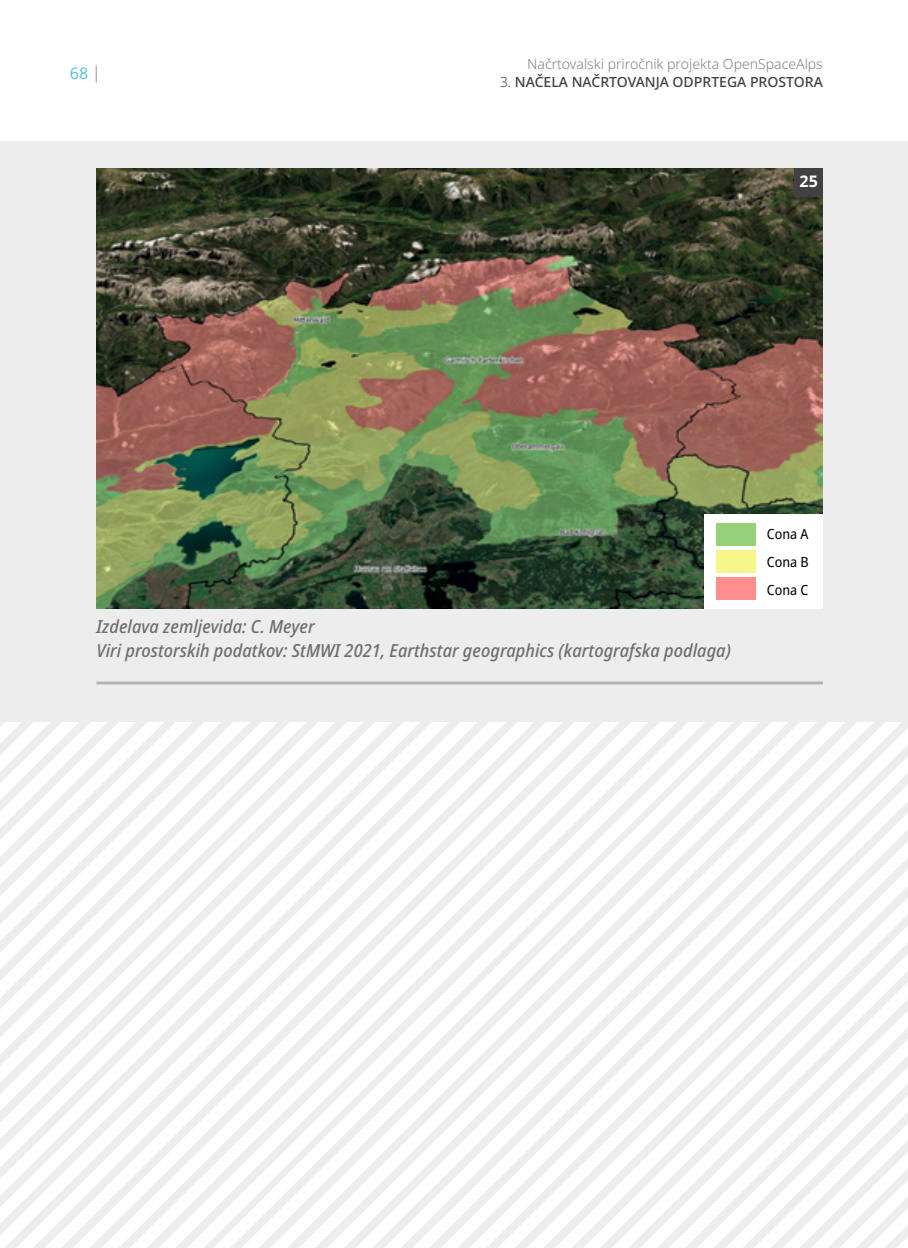
<style>
.page{position:relative;width:908px;height:1248px;background:#fff}
.page>*{position:absolute;margin:0;border:0;box-sizing:border-box;transform-origin:0 0}
.t1{font:italic 500 semi-condensed 18px/24px "Noto Sans";letter-spacing:.005em;color:#6d6e71}
.t2{font:16px "Noto Sans";color:#5ec7d0}
.t3{font:700 16px "Noto Sans";color:#fff}
.t4{font:300 14px "Noto Sans";color:#808285}
.t5{font:500 14px "Noto Sans";color:#414042}
.t6{font:semi-condensed 14px/28px "Noto Sans";color:#000;text-align:justify}
.s1{font-weight:300}
</style>
<div class="page">
<div style="left:0;top:142px;width:907px;height:1105px;background:#ededee"></div>
<svg style="left:96px;top:65px;width:1px;height:17px"></svg>
<hr style="left:96px;top:681px;width:726px;height:3px;background:#b1b4b6">
<img style="left:96px;top:168px;width:726px;height:440px">
<svg style="left:2px;top:722px;width:29px;height:525px"></svg>
<svg style="left:31px;top:722px;width:28px;height:525px"></svg>
<svg style="left:59px;top:722px;width:29px;height:525px"></svg>
<svg style="left:88px;top:722px;width:28px;height:525px"></svg>
<svg style="left:116px;top:722px;width:29px;height:525px"></svg>
<svg style="left:145px;top:722px;width:28px;height:525px"></svg>
<svg style="left:173px;top:722px;width:29px;height:525px"></svg>
<svg style="left:202px;top:722px;width:28px;height:525px"></svg>
<svg style="left:230px;top:722px;width:28px;height:525px"></svg>
<svg style="left:258px;top:722px;width:29px;height:525px"></svg>
<svg style="left:287px;top:722px;width:28px;height:525px"></svg>
<svg style="left:315px;top:722px;width:29px;height:525px"></svg>
<svg style="left:344px;top:722px;width:28px;height:525px"></svg>
<svg style="left:372px;top:722px;width:29px;height:525px"></svg>
<svg style="left:401px;top:722px;width:28px;height:525px"></svg>
<svg style="left:429px;top:722px;width:28px;height:525px"></svg>
<svg style="left:457px;top:722px;width:29px;height:525px"></svg>
<svg style="left:486px;top:722px;width:28px;height:525px"></svg>
<svg style="left:514px;top:722px;width:29px;height:525px"></svg>
<svg style="left:543px;top:722px;width:28px;height:525px"></svg>
<svg style="left:571px;top:722px;width:29px;height:525px"></svg>
<svg style="left:600px;top:722px;width:28px;height:525px"></svg>
<svg style="left:628px;top:722px;width:28px;height:525px"></svg>
<svg style="left:656px;top:722px;width:29px;height:525px"></svg>
<svg style="left:685px;top:722px;width:28px;height:525px"></svg>
<svg style="left:713px;top:722px;width:29px;height:525px"></svg>
<svg style="left:742px;top:722px;width:28px;height:525px"></svg>
<svg style="left:770px;top:722px;width:29px;height:525px"></svg>
<svg style="left:799px;top:722px;width:28px;height:525px"></svg>
<svg style="left:827px;top:722px;width:80px;height:525px"></svg>
<div style="left:794px;top:168px;width:28px;height:29px;background:#414042"></div>
<div style="left:704px;top:514px;width:118px;height:94px;background:#fff"></div>
<div style="left:715px;top:523px;width:40px;height:22px;background:#97d17a"></div>
<div style="left:715px;top:550px;width:40px;height:23px;background:#f6f68a"></div>
<div style="left:715px;top:577px;width:40px;height:23px;background:#ff8e8e"></div>
<p class="t2" style="left:70px;top:62px;width:20px">68</p>
<p class="t4" style="left:527px;top:54px;width:297px">Načrtovalski priročnik projekta OpenSpaceAlps</p>
<p class="t5" style="left:500px;top:72px;width:324px"><span class="s1">3.</span> NAČELA NAČRTOVANJA ODPRTEGA PROSTORA</p>
<p class="t3" style="left:799px;top:170px;width:20px">25</p>
<p class="t1" style="left:96px;top:615px;width:635px">Izdelava zemljevida: C. Meyer<br>Viri prostorskih podatkov: StMWI 2021, Earthstar geographics (kartografska podlaga)</p>
<p class="t6" style="left:766px;top:520px;width:43px">Cona A Cona B Cona C</p>
</div>
